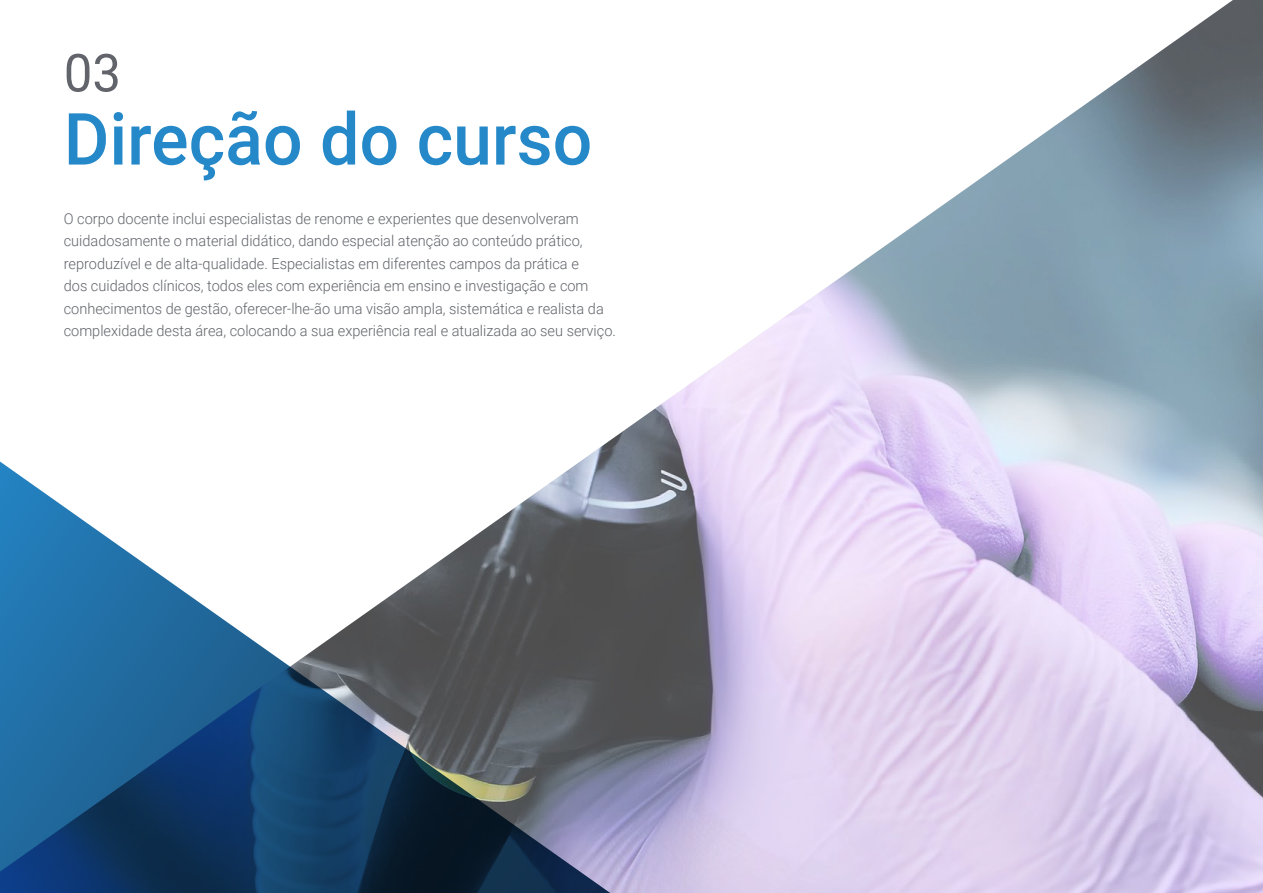
<style>
.page{position:relative;width:1263px;height:893px;background:#fff}
.page>*{position:absolute;margin:0;border:0;box-sizing:border-box;transform-origin:0 0}
.t1{font:500 72px "Roboto";color:#2488c9}
.t2{font:52.5px "Roboto";color:#61646a}
.t3{font:300 15px/22.5px "Roboto";color:#61646a}
</style>
<div class="page">
<img style="left:602px;top:0;width:661px;height:893px">
<svg style="left:0;top:446px;width:640px;height:447px"></svg>
<h2 class="t2" style="left:64px;top:36px;width:59px">03</h2>
<h1 class="t1" style="left:64px;top:89px;width:530px">Direção do curso</h1>
<p class="t3" style="left:64px;top:207px;width:554px">O corpo docente inclui especialistas de renome e experientes que desenvolveram cuidadosamente o material didático, dando especial atenção ao conteúdo prático, reproduzível e de alta-qualidade. Especialistas em diferentes campos da prática e<br>dos cuidados clínicos, todos eles com experiência em ensino e investigação e com conhecimentos de gestão, oferecer-lhe-ão uma visão ampla, sistemática e realista da complexidade desta área, colocando a sua experiência real e atualizada ao seu serviço.</p>
</div>
